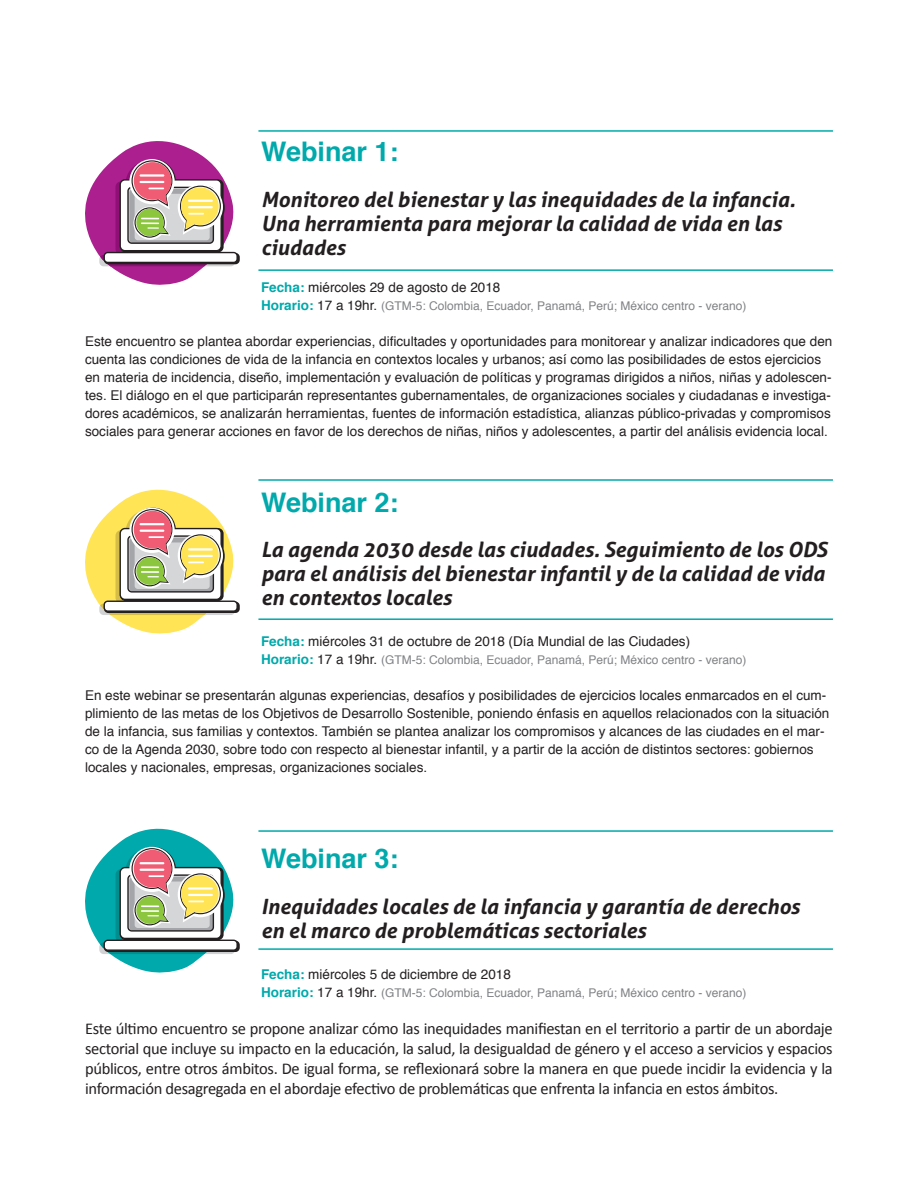
<style>
.page{position:relative;width:918px;height:1188px;background:#fff}
.page>*{position:absolute;margin:0;border:0;box-sizing:border-box;transform-origin:0 0}
.t1{font:700 27px "Helvetica";color:#00a9ab}
.t2{font:italic 700 21px/24px "Aller";color:#231f20}
.t3{font:16.5px/19.8px "Calibri";letter-spacing:-.02em;color:#231f20;text-align:justify}
.t4{font:13.5px/18px "Helvetica";color:#231f20}
.t5{font:12px "Helvetica";color:#808285}
.s1{font-weight:700;color:#00a9ab}
.s2{font-weight:700;font-size:13.5px;color:#00a9ab}
.s3{font-size:13.5px;color:#231f20}
</style>
<div class="page">
<svg style="left:104px;top:253px;width:136px;height:11px"></svg>
<svg style="left:85px;top:141px;width:153px;height:144px"></svg>
<svg style="left:104px;top:602px;width:136px;height:11px"></svg>
<svg style="left:85px;top:489px;width:153px;height:145px"></svg>
<svg style="left:104px;top:941px;width:136px;height:11px"></svg>
<svg style="left:85px;top:828px;width:153px;height:145px"></svg>
<hr style="left:258px;top:830px;width:575px;height:2px;background:#00a9ab">
<hr style="left:258px;top:479px;width:575px;height:2px;background:#00a9ab">
<hr style="left:258px;top:130px;width:575px;height:2px;background:#00a9ab">
<hr style="left:258px;top:948px;width:575px;height:2px;background:#00a9ab">
<hr style="left:258px;top:618px;width:575px;height:2px;background:#00a9ab">
<hr style="left:258px;top:269px;width:575px;height:2px;background:#00a9ab">
<h1 class="t1" style="left:261px;top:130px;width:139px">Webinar 1:</h1>
<h2 class="t2" style="left:261px;top:187px;width:536px">Monitoreo del bienestar y las inequidades de la infancia.<br>Una herramienta para mejorar la calidad de vida en las ciudades</h2>
<p class="t4" style="left:261px;top:279px;width:241px"><span class="s1">Fecha:</span> miércoles 29 de agosto de 2018</p>
<p class="t5" style="left:261px;top:297px;width:487px"><span class="s2">Horario:</span> <span class="s3">17 a 19hr.</span> (GTM-5: Colombia, Ecuador, Panamá, Perú; México centro - verano)</p>
<p class="t4" style="left:85px;top:333px;width:749px">Este encuentro se plantea abordar experiencias, dificultades y oportunidades para monitorear y analizar indicadores que den cuenta las condiciones de vida de la infancia en contextos locales y urbanos; así como las posibilidades de estos ejercicios en materia de incidencia, diseño, implementación y evaluación de políticas y programas dirigidos a niños, niñas y adolescen&shy;tes. El diálogo en el que participarán representantes gubernamentales, de organizaciones sociales y ciudadanas e investiga&shy;dores académicos, se analizarán herramientas, fuentes de información estadística, alianzas público-privadas y compromisos sociales para generar acciones en favor de los derechos de niñas, niños y adolescentes, a partir del análisis evidencia local.</p>
<h1 class="t1" style="left:261px;top:481px;width:139px">Webinar 2:</h1>
<h2 class="t2" style="left:261px;top:537px;width:568px">La agenda 2030 desde las ciudades. Seguimiento de los ODS para el análisis del bienestar infantil y de la calidad de vida en contextos locales</h2>
<p class="t4" style="left:261px;top:633px;width:431px"><span class="s1">Fecha:</span> miércoles 31 de octubre de 2018 (Día Mundial de las Ciudades)</p>
<p class="t5" style="left:261px;top:650px;width:487px"><span class="s2">Horario:</span> <span class="s3">17 a 19hr.</span> (GTM-5: Colombia, Ecuador, Panamá, Perú; México centro - verano)</p>
<p class="t4" style="left:85px;top:687px;width:746px">En este webinar se presentarán algunas experiencias, desafíos y posibilidades de ejercicios locales enmarcados en el cum&shy;plimiento de las metas de los Objetivos de Desarrollo Sostenible, poniendo énfasis en aquellos relacionados con la situación de la infancia, sus familias y contextos. También se plantea analizar los compromisos y alcances de las ciudades en el mar&shy;co de la Agenda 2030, sobre todo con respecto al bienestar infantil, y a partir de la acción de distintos sectores: gobiernos locales y nacionales, empresas, organizaciones sociales.</p>
<h1 class="t1" style="left:261px;top:837px;width:139px">Webinar 3:</h1>
<h2 class="t2" style="left:261px;top:894px;width:540px">Inequidades locales de la infancia y garantía de derechos en el marco de problemáticas sectoriales</h2>
<p class="t4" style="left:261px;top:965px;width:251px"><span class="s1">Fecha:</span> miércoles 5 de diciembre de 2018</p>
<p class="t5" style="left:261px;top:983px;width:487px"><span class="s2">Horario:</span> <span class="s3">17 a 19hr.</span> (GTM-5: Colombia, Ecuador, Panamá, Perú; México centro - verano)</p>
<p class="t3" style="left:85px;top:1019px;width:749px">Este último encuentro se propone analizar cómo las inequidades manifiestan en el territorio a partir de un abordaje sectorial que incluye su impacto en la educación, la salud, la desigualdad de género y el acceso a servicios y espacios públicos, entre otros ámbitos. De igual forma, se reflexionará sobre la manera en que puede incidir la evidencia y la información desagregada en el abordaje efectivo de problemáticas que enfrenta la infancia en estos ámbitos.</p>
</div>
